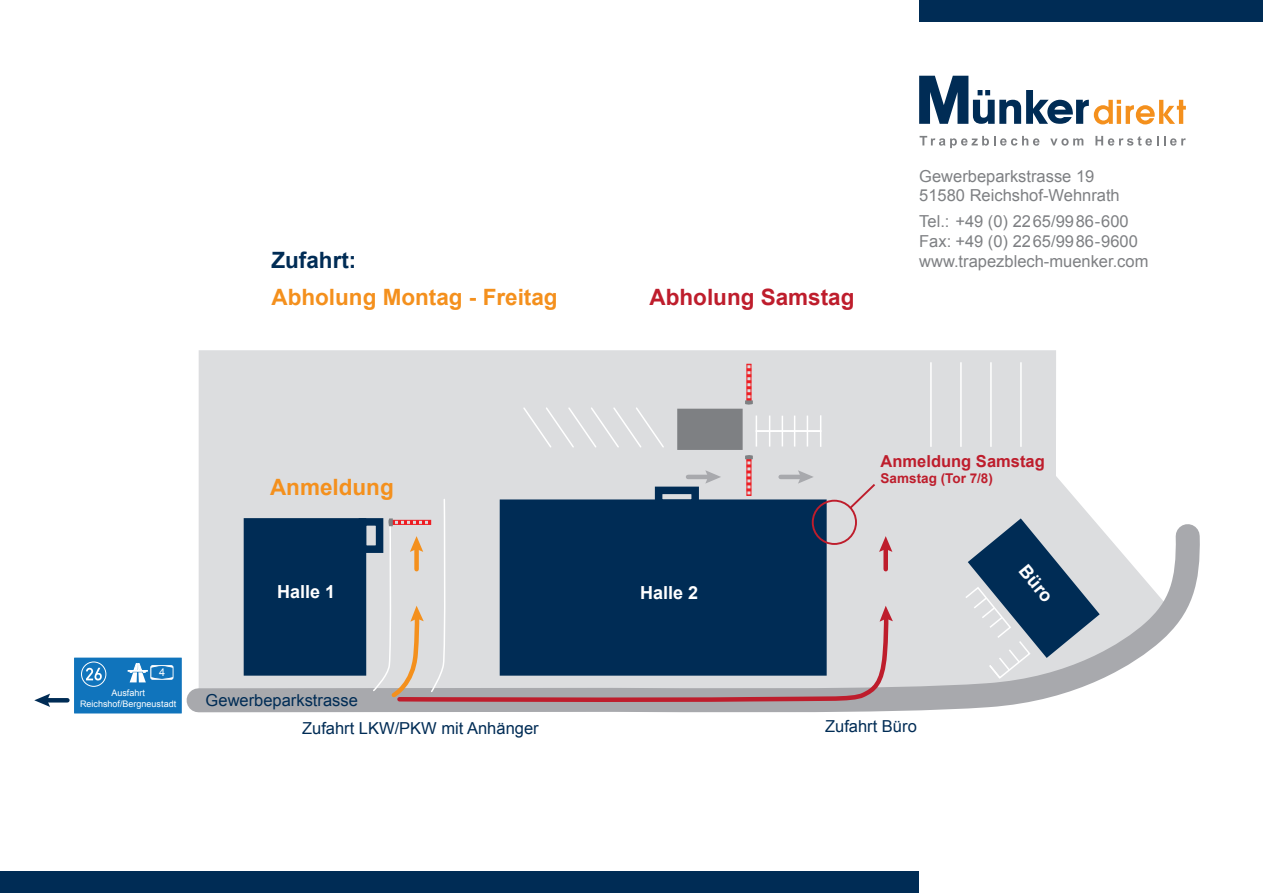
<style>
.page{position:relative;width:1263px;height:893px;background:#fff}
.page>*{position:absolute;margin:0;border:0;box-sizing:border-box;transform-origin:0 0}
.t1{font:700 22.5px "Arial";color:#f4901d}
.t2{font:700 22.5px "Arial";color:#be1d2c}
.t3{font:700 22.5px "Arial";color:#002c55}
.t4{font:700 18px "Arial";color:#fff}
.t5{font:16.5px/19.8px "Arial";color:#7e8083}
.t6{font:16.5px "Arial";color:#002c55}
.t7{font:700 16.5px "Arial";color:#be1d2c}
.t8{font:700 13.5px "Arial";color:#be1d2c}
.t9{font:10.8px "Arial";color:#fff}
.t10{font:9px/10.8px "Arial";color:#fff;text-align:center}
</style>
<div class="page">
<div style="left:919px;top:0;width:344px;height:21px;background:#002c55"></div>
<div style="left:0;top:872px;width:919px;height:21px;background:#002c55"></div>
<svg style="left:919px;top:136px;width:120px;height:12px"></svg>
<svg style="left:1050px;top:138px;width:33px;height:8px"></svg>
<svg style="left:1095px;top:136px;width:63px;height:10px"></svg>
<svg style="left:1164px;top:136px;width:22px;height:10px"></svg>
<svg style="left:919px;top:76px;width:267px;height:48px"></svg>
<div style="left:198px;top:350px;width:889px;height:162px;background:#dcdddf"></div>
<svg style="left:175px;top:512px;width:1025px;height:202px"></svg>
<hr style="left:45px;top:698px;width:22px;height:4px;background:#002c55">
<svg style="left:34px;top:694px;width:16px;height:13px"></svg>
<div style="left:500px;top:499px;width:327px;height:177px;background:#002c55"></div>
<div style="left:244px;top:518px;width:122px;height:158px;background:#002c55"></div>
<div style="left:677px;top:409px;width:66px;height:41px;background:#7e8083"></div>
<div style="left:359px;top:518px;width:24px;height:35px;border:8px solid #002c55"></div>
<div style="left:746px;top:458px;width:5px;height:38px;border:1px solid #ee1d23"></div>
<svg style="left:745px;top:455px;width:8px;height:40px"></svg>
<svg style="left:745px;top:364px;width:8px;height:41px"></svg>
<div style="left:655px;top:487px;width:44px;height:20px;border:8px solid #002c55"></div>
<svg style="left:962px;top:513px;width:143px;height:167px;background:#8b9cac"></svg>
<div style="left:756px;top:430px;width:65px;height:18px;border:2px solid #fff"></div>
<div style="left:756px;top:415px;width:65px;height:17px;border:2px solid #fff"></div>
<svg style="left:769px;top:416px;width:1px;height:31px"></svg>
<svg style="left:782px;top:416px;width:1px;height:30px"></svg>
<svg style="left:794px;top:416px;width:1px;height:31px"></svg>
<svg style="left:807px;top:416px;width:1px;height:31px"></svg>
<hr style="left:1020px;top:362px;width:2px;height:85px;background:#fff">
<hr style="left:990px;top:362px;width:2px;height:85px;background:#fff">
<hr style="left:960px;top:362px;width:2px;height:85px;background:#fff">
<hr style="left:930px;top:362px;width:2px;height:85px;background:#fff">
<svg style="left:522px;top:406px;width:143px;height:43px;background:#dedfe1"></svg>
<svg style="left:372px;top:498px;width:75px;height:201px;background:#d5d3d4"></svg>
<hr style="left:781px;top:475px;width:22px;height:4px;background:#a8a9ad">
<svg style="left:798px;top:470px;width:16px;height:14px"></svg>
<hr style="left:688px;top:475px;width:22px;height:4px;background:#a8a9ad">
<svg style="left:705px;top:470px;width:16px;height:14px"></svg>
<svg style="left:395px;top:612px;width:495px;height:94px"></svg>
<svg style="left:879px;top:606px;width:14px;height:16px"></svg>
<div style="left:883px;top:547px;width:5px;height:22px;background:#be1d2c"></div>
<svg style="left:879px;top:536px;width:13px;height:16px"></svg>
<div style="left:812px;top:500px;width:45px;height:45px;border:2px solid #be1d2c;border-radius:50%"></div>
<svg style="left:847px;top:482px;width:30px;height:29px"></svg>
<div style="left:74px;top:658px;width:108px;height:55px;background:#1074bc"></div>
<div style="left:151px;top:666px;width:22px;height:13px;border:1px solid #fff;border-radius:2px"></div>
<svg style="left:128px;top:663px;width:44px;height:19px"></svg>
<svg style="left:79px;top:660px;width:29px;height:28px"></svg>
<svg style="left:82px;top:662px;width:24px;height:24px"></svg>
<div style="left:81px;top:662px;width:25px;height:25px;border:1px solid #fff;border-radius:50%"></div>
<svg style="left:86px;top:668px;width:16px;height:12px"></svg>
<h1 class="t3" style="left:271px;top:245px;width:86px">Zufahrt:</h1>
<h1 class="t1" style="left:271px;top:282px;width:288px">Abholung Montag - Freitag</h1>
<h1 class="t2" style="left:649px;top:282px;width:207px">Abholung Samstag</h1>
<p class="t5" style="left:919px;top:166px;width:202px">Gewerbeparkstrasse 19<br>51580 Reichshof-Wehnrath</p>
<p class="t5" style="left:919px;top:212px;width:231px">Tel.: +49 (0) 2265/9986-600<br>Fax: +49 (0) 2265/9986-9600 www.trapezblech-muenker.com</p>
<h1 class="t1" style="left:270px;top:473px;width:125px">Anmeldung</h1>
<p class="t9" style="left:159px;top:665px;width:8px">4</p>
<p class="t10" style="left:80px;top:687px;width:98px">Ausfahrt<br>Reichshof/Bergneustadt</p>
<p class="t4" style="left:277px;top:580px;width:60px">Halle 1</p>
<p class="t4" style="left:640px;top:580px;width:60px">Halle 2</p>
<p class="t6" style="left:206px;top:689px;width:154px">Gewerbeparkstrasse</p>
<p class="t6" style="left:302px;top:717px;width:238px">Zufahrt LKW/PKW mit Anhänger</p>
<p class="t7" style="left:881px;top:450px;width:166px">Anmeldung Samstag</p>
<p class="t8" style="left:881px;top:470px;width:114px">Samstag (Tor 7/8)</p>
<p class="t6" style="left:825px;top:716px;width:93px">Zufahrt Büro</p>
<p class="t4" style="left:1032px;top:560px;width:43px;rotate:50deg">Büro</p>
</div>
